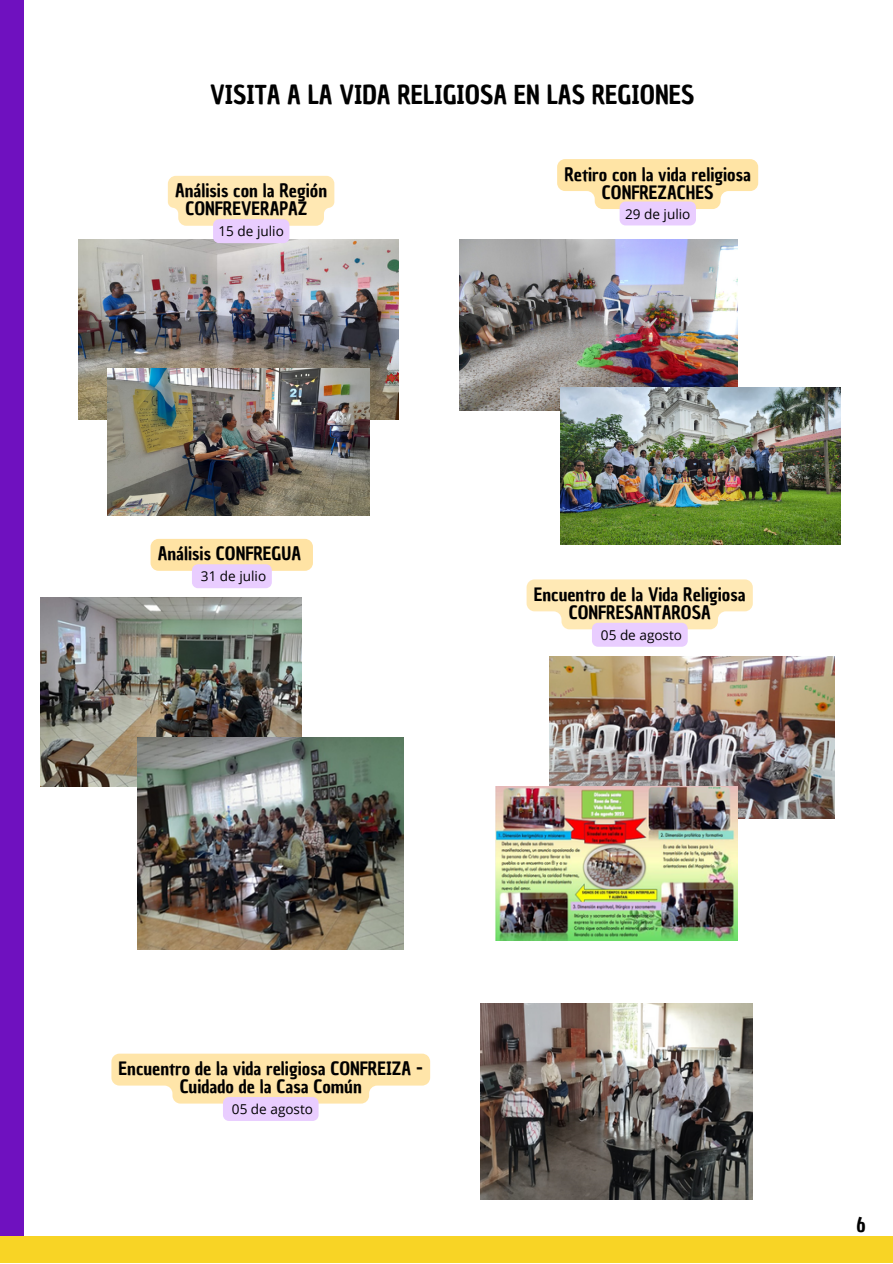
<style>
.page{position:relative;width:893px;height:1264px;background:#fff}
.page>*{position:absolute;margin:0;border:0;box-sizing:border-box;transform-origin:0 0}
.t1{font:25.5px "Chau Philomene One";color:#000}
.t2{font:19.8px "Chau Philomene One";color:#000}
.t3{font:18px/18px "Chau Philomene One";color:#000;text-align:center}
.t4{font:13.5px "Open Sans";color:#000}
</style>
<div class="page">
<img style="left:79px;top:239px;width:319px;height:180px">
<img style="left:107px;top:368px;width:262px;height:148px">
<img style="left:460px;top:239px;width:277px;height:171px">
<img style="left:40px;top:598px;width:261px;height:189px">
<img style="left:137px;top:737px;width:267px;height:212px">
<img style="left:549px;top:656px;width:285px;height:162px">
<img style="left:496px;top:786px;width:241px;height:154px">
<img style="left:480px;top:1003px;width:272px;height:196px">
<div style="left:0;top:0;width:24px;height:1262px;background:#6f11bf"></div>
<div style="left:0;top:1236px;width:892px;height:26px;background:#f8d425"></div>
<img style="left:560px;top:387px;width:280px;height:157px">
<svg style="left:168px;top:176px;width:166px;height:67px"></svg>
<svg style="left:557px;top:159px;width:201px;height:66px"></svg>
<div style="left:150px;top:539px;width:163px;height:32px;background:#ffe3a4;border-radius:8px"></div>
<div style="left:192px;top:564px;width:80px;height:24px;background:#e9cdff"></div>
<svg style="left:526px;top:579px;width:226px;height:67px"></svg>
<svg style="left:111px;top:1053px;width:319px;height:67px"></svg>
<p class="t1" style="left:210px;top:78px;width:485px">VISITA A LA VIDA RELIGIOSA EN LAS REGIONES</p>
<p class="t3" style="left:175px;top:182px;width:154px">Análisis con la Región<br>CONFREVERAPAZ</p>
<p class="t4" style="left:218px;top:222px;width:67px">15 de julio</p>
<p class="t3" style="left:158px;top:545px;width:145px">Análisis CONFREGUA</p>
<p class="t4" style="left:201px;top:567px;width:67px">31 de julio</p>
<p class="t3" style="left:564px;top:165px;width:188px">Retiro con la vida religiosa<br>CONFREZACHES</p>
<p class="t4" style="left:625px;top:204px;width:67px">29 de julio</p>
<p class="t3" style="left:533px;top:585px;width:213px">Encuentro de la Vida Religiosa<br>CONFRESANTAROSA</p>
<p class="t4" style="left:601px;top:625px;width:83px">05 de agosto</p>
<p class="t3" style="left:119px;top:1059px;width:306px">Encuentro de la vida religiosa CONFREIZA -<br>Cuidado de la Casa Común</p>
<p class="t4" style="left:232px;top:1099px;width:83px">05 de agosto</p>
<p class="t2" style="left:856px;top:1211px;width:11px">6</p>
</div>
